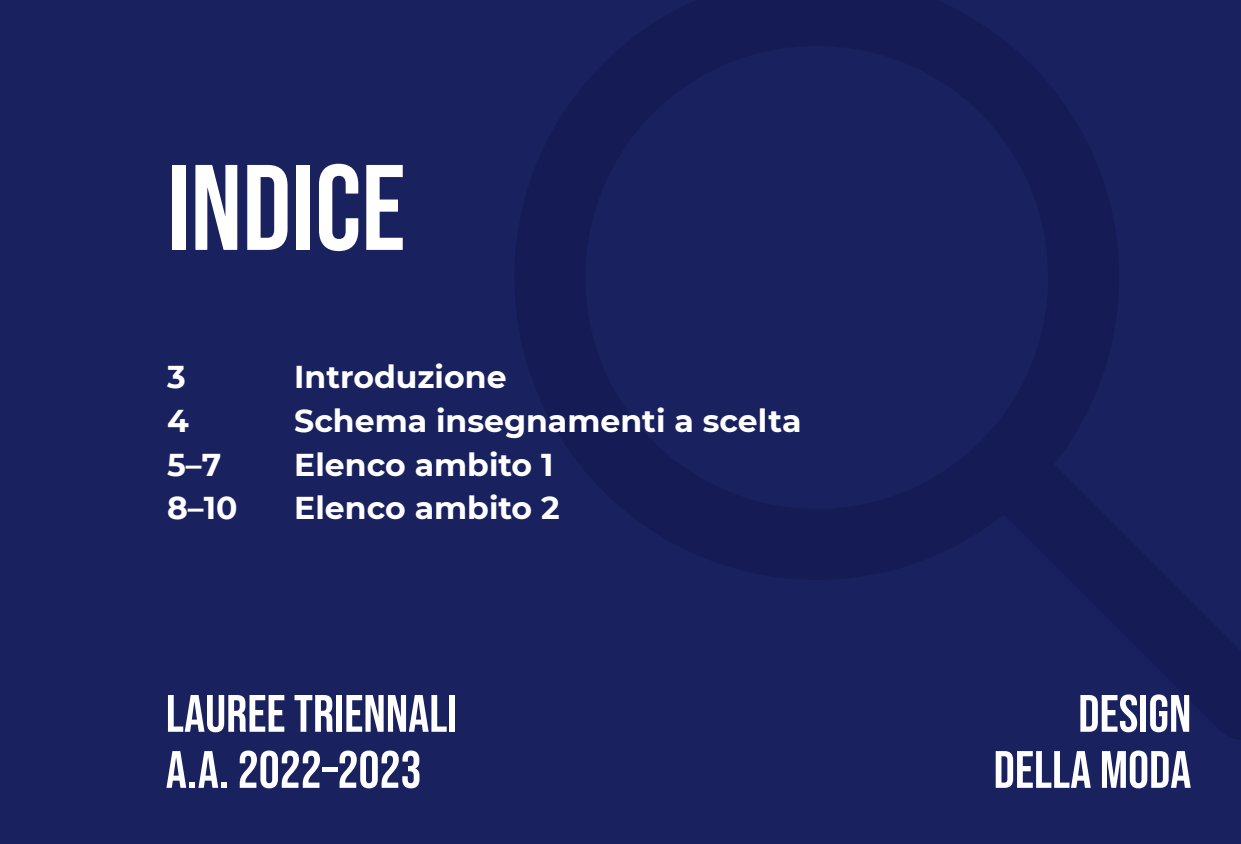
<style>
.page{position:relative;width:1241px;height:844px;background:#fff}
.page>*{position:absolute;margin:0;border:0;box-sizing:border-box;transform-origin:0 0}
.t1{font:121.27px "Bebas Neue";color:#fff}
.t2{font:52.5px/56px "Bebas Neue";color:#fff;text-align:right}
.t3{font:700 31.5px/43.8px "Montserrat";color:#fff}
</style>
<div class="page">
<div style="left:0;top:0;width:1240px;height:843px;background:#19215e"></div>
<h1 class="t1" style="left:167px;top:139px;width:240px">INDICE</h1>
<p class="t3" style="left:167px;top:353px;width:72px">3<br>4<br>5–7<br>8–10</p>
<p class="t3" style="left:294px;top:353px;width:509px">Introduzione<br>Schema insegnamenti a scelta<br>Elenco ambito 1<br>Elenco ambito 2</p>
<h2 class="t2" style="left:166px;top:684px;width:293px;text-align:left">LAUREE TRIENNALI<br>A.A. 2022–2023</h2>
<h2 class="t2" style="left:993px;top:684px;width:199px">DESIGN<br>DELLA MODA</h2>
</div>
